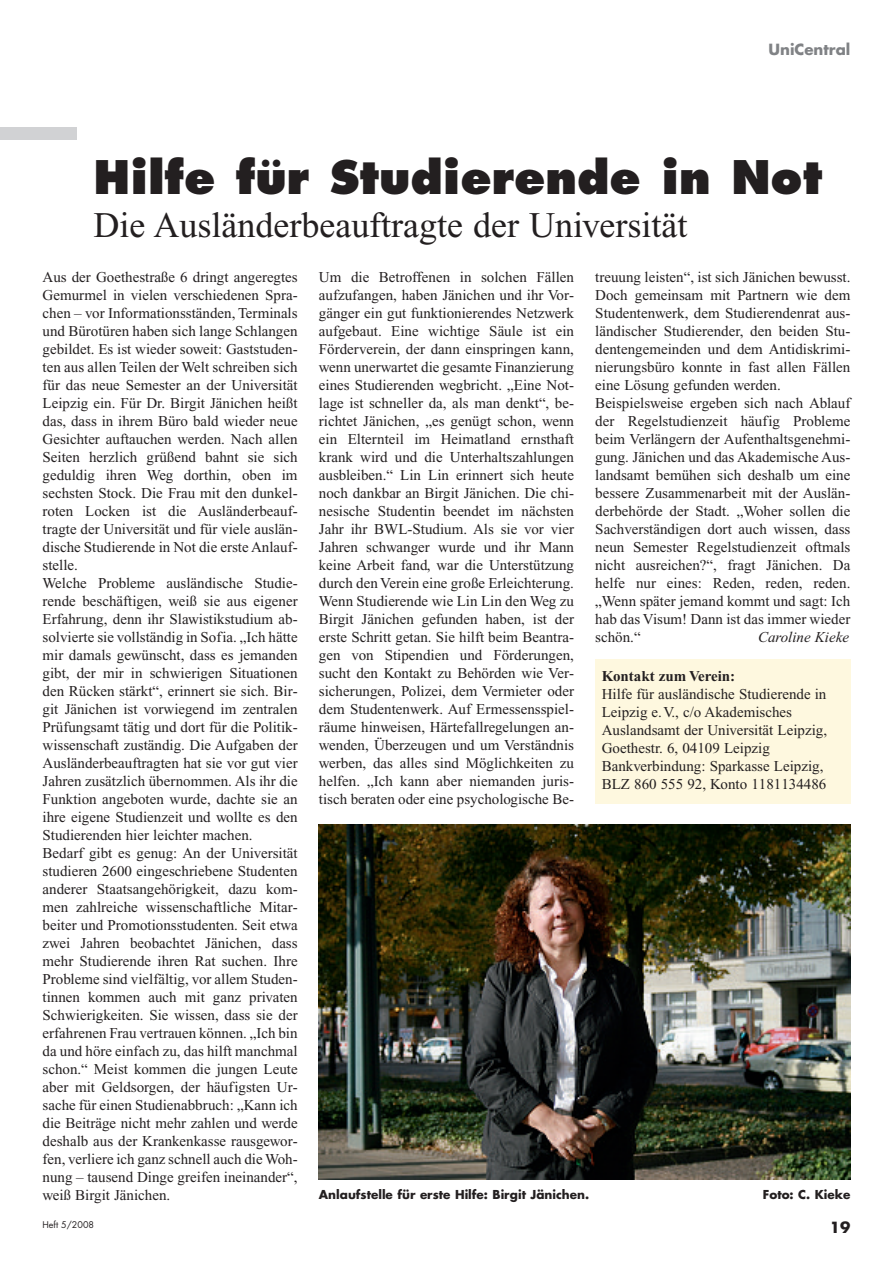
<style>
.page{position:relative;width:893px;height:1263px;background:#fff}
.page>*{position:absolute;margin:0;border:0;box-sizing:border-box;transform-origin:0 0}
.t1{font:45px "Futura Extra Bold OV SAPEBC";color:#231f20}
.t2{font:36px "Times New Roman PS OV TAPEBC";color:#231f20}
.t3{font:15px/18px "Times New Roman PS OV TAPEBC";color:#231f20}
.t4{font:15px "Times New Roman PS Bold OV YAPEBC";color:#231f20}
.t5{font:15px "Times New Roman PS Italic OV VAPEBC";color:#231f20}
.t6{font:15px "Futura Bold OV WAPEBC";color:#808285}
.t7{font:15px "Futura Bold OV WAPEBC";color:#231f20}
.t8{font:12px "Futura Bold OV WAPEBC";color:#231f20}
.t9{font:9px "Futura Book OV UAPEBC";color:#231f20}
</style>
<div class="page">
<div style="left:0;top:128px;width:77px;height:12px;background:#d1d2d4"></div>
<img style="left:319px;top:825px;width:531px;height:354px">
<div style="left:595px;top:659px;width:255px;height:145px;background:#fef8df"></div>
<p class="t6" style="left:768px;top:41px;width:84px">UniCentral</p>
<h1 class="t1" style="left:94px;top:152px;width:730px">Hilfe für Studierende in Not</h1>
<h2 class="t2" style="left:94px;top:204px;width:595px">Die Ausländerbeauftragte der Universität</h2>
<p class="t3" style="left:43px;top:268px;width:257px">Aus der Goethestraße 6 dringt angeregtes Gemurmel in vielen verschiedenen Spra&shy;chen – vor Informationsständen, Terminals und Bürotüren haben sich lange Schlangen gebildet. Es ist wieder soweit: Gaststuden&shy;ten aus allen Teilen der Welt schreiben sich für das neue Semester an der Universität Leipzig ein. Für Dr. Birgit Jänichen heißt das, dass in ihrem Büro bald wieder neue Gesichter auftauchen werden. Nach allen Seiten herzlich grüßend bahnt sie sich geduldig ihren Weg dorthin, oben im sechsten Stock. Die Frau mit den dunkel&shy;roten Locken ist die Ausländerbeauf&shy;tragte der Universität und für viele auslän&shy;dische Studierende in Not die erste Anlauf&shy;stelle.<br>Welche Probleme ausländische Studie&shy;rende beschäftigen, weiß sie aus eigener Erfahrung, denn ihr Slawistikstudium ab&shy;solvierte sie vollständig in Sofia. „Ich hätte mir damals gewünscht, dass es jemanden gibt, der mir in schwierigen Situationen den Rücken stärkt“, erinnert sie sich. Bir&shy;git Jänichen ist vorwiegend im zentralen Prüfungsamt tätig und dort für die Politik&shy;wissenschaft zuständig. Die Aufgaben der Ausländerbeauftragten hat sie vor gut vier Jahren zusätzlich übernommen. Als ihr die Funktion angeboten wurde, dachte sie an ihre eigene Studienzeit und wollte es den Studierenden hier leichter machen.<br>Bedarf gibt es genug: An der Universität studieren 2600 eingeschriebene Studenten anderer Staatsangehörigkeit, dazu kom&shy;men zahlreiche wissenschaftliche Mitar&shy;beiter und Promotionsstudenten. Seit etwa zwei Jahren beobachtet Jänichen, dass mehr Studierende ihren Rat suchen. Ihre Probleme sind vielfältig, vor allem Studen&shy;tinnen kommen auch mit ganz privaten Schwierigkeiten. Sie wissen, dass sie der erfahrenen Frau vertrauen können. „Ich bin da und höre einfach zu, das hilft manchmal schon.“ Meist kommen die jungen Leute aber mit Geldsorgen, der häufigsten Ur&shy;sache für einen Studienabbruch: „Kann ich die Beiträge nicht mehr zahlen und werde deshalb aus der Krankenkasse rausgewor&shy;fen, verliere ich ganz schnell auch dieWoh&shy;nung – tausend Dinge greifen ineinander“, weiß Birgit Jänichen.</p>
<p class="t3" style="left:319px;top:268px;width:257px;text-align:justify">Um die Betroffenen in solchen Fällen aufzufangen, haben Jänichen und ihr Vor&shy;gänger ein gut funktionierendes Netzwerk aufgebaut. Eine wichtige Säule ist ein Förderverein, der dann einspringen kann, wenn unerwartet die gesamte Finanzierung eines Studierenden wegbricht. „Eine Not&shy;lage ist schneller da, als man denkt“, be&shy;richtet Jänichen, „es genügt schon, wenn ein Elternteil im Heimatland ernsthaft krank wird und die Unterhaltszahlungen ausbleiben.“ Lin Lin erinnert sich heute noch dankbar an Birgit Jänichen. Die chi&shy;nesische Studentin beendet im nächsten Jahr ihr BWL-Studium. Als sie vor vier Jahren schwanger wurde und ihr Mann keine Arbeit fand, war die Unterstützung durch den Verein eine große Erleichterung.<br>Wenn Studierende wie Lin Lin den Weg zu Birgit Jänichen gefunden haben, ist der erste Schritt getan. Sie hilft beim Beantra&shy;gen von Stipendien und Förderungen, sucht den Kontakt zu Behörden wie Ver&shy;sicherungen, Polizei, dem Vermieter oder dem Studentenwerk. Auf Ermessensspiel&shy;räume hinweisen, Härtefallregelungen an&shy;wenden, Überzeugen und um Verständnis werben, das alles sind Möglichkeiten zu helfen. „Ich kann aber niemanden juris&shy;tisch beraten oder eine psychologische Be-</p>
<p class="t3" style="left:595px;top:268px;width:257px">treuung leisten“, ist sich Jänichen bewusst.<br>Doch gemeinsam mit Partnern wie dem Studentenwerk, dem Studierendenrat aus&shy;ländischer Studierender, den beiden Stu&shy;dentengemeinden und dem Antidiskrimi&shy;nierungsbüro konnte in fast allen Fällen eine Lösung gefunden werden.<br>Beispielsweise ergeben sich nach Ablauf der Regelstudienzeit häufig Probleme beim Verlängern der Aufenthaltsgenehmi&shy;gung. Jänichen und das Akademische Aus&shy;landsamt bemühen sich deshalb um eine bessere Zusammenarbeit mit der Auslän&shy;derbehörde der Stadt. „Woher sollen die Sachverständigen dort auch wissen, dass neun Semester Regelstudienzeit oftmals nicht ausreichen?“, fragt Jänichen. Da helfe nur eines: Reden, reden, reden. „Wenn später jemand kommt und sagt: Ich hab das Visum! Dann ist das immer wieder schön.“</p>
<p class="t5" style="left:758px;top:628px;width:92px">Caroline Kieke</p>
<p class="t4" style="left:602px;top:667px;width:135px">Kontakt zum Verein:</p>
<p class="t3" style="left:602px;top:685px;width:227px">Hilfe für ausländische Studierende in Leipzig e.V., c/o Akademisches Auslandsamt der Universität Leipzig, Goethestr. 6, 04109 Leipzig Bankverbindung: Sparkasse Leipzig, BLZ 860 555 92, Konto 1181134486</p>
<p class="t8" style="left:319px;top:1188px;width:272px">Anlaufstelle für erste Hilfe: Birgit Jänichen.</p>
<p class="t8" style="left:763px;top:1188px;width:89px">Foto: C. Kieke</p>
<p class="t9" style="left:43px;top:1221px;width:53px">Heft 5/2008</p>
<p class="t7" style="left:830px;top:1219px;width:22px">19</p>
</div>
